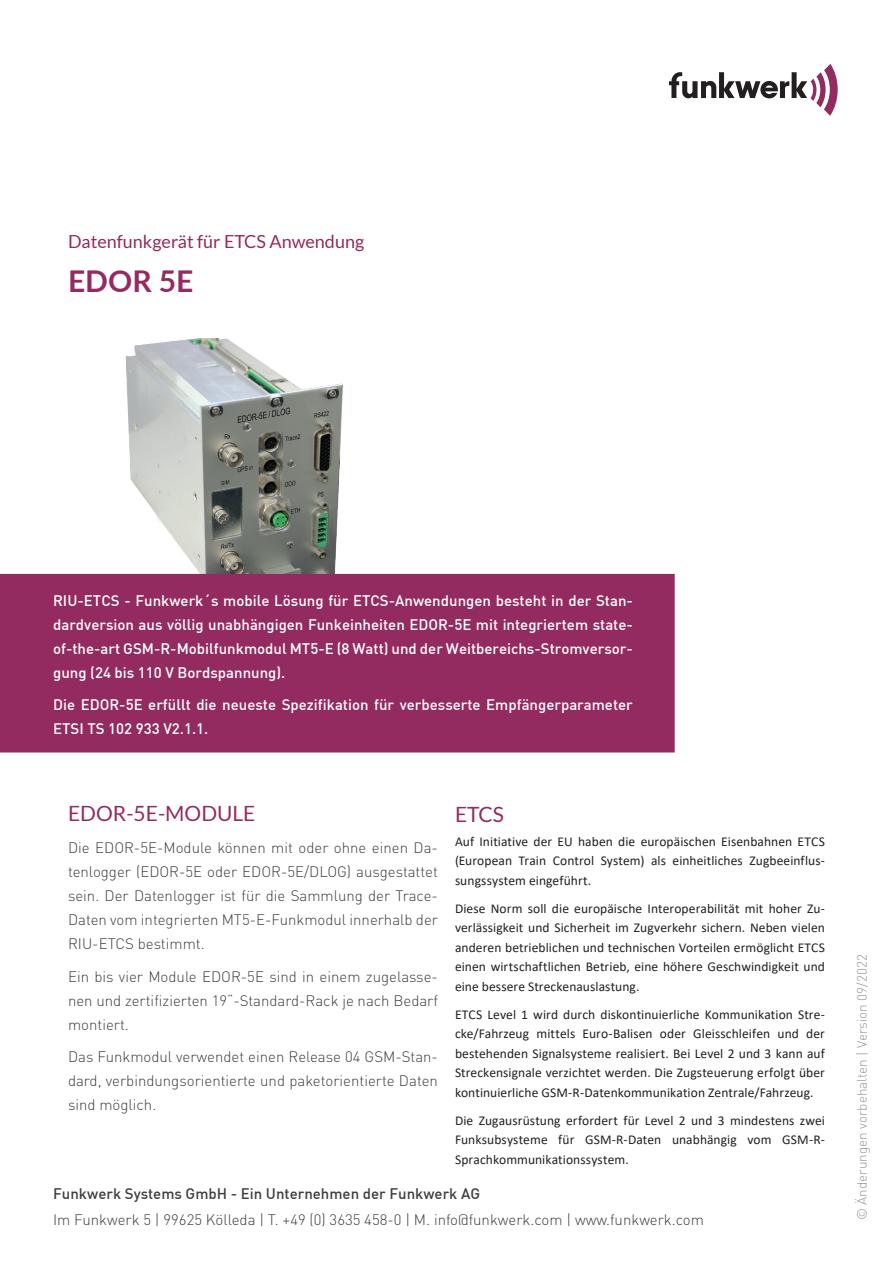
<style>
.page{position:relative;width:893px;height:1263px;background:#fff}
.page>*{position:absolute;margin:0;border:0;box-sizing:border-box;transform-origin:0 0}
.t1{font:700 30px "Lato";color:#932b60}
.t2{font:21px "Lato";color:#932b60}
.t3{font:18px "Lato";color:#932b60}
.t4{font:300 15px/24px "DIN";color:#3e3e3f;text-align:justify}
.t5{font:500 15px/24px "DIN";color:#fff;text-align:justify}
.t6{font:500 15px "DIN";color:#3e3e3f}
.t7{font:13.5px/19.5px "Calibri";letter-spacing:.005em;color:#231f20;text-align:justify}
.t8{font:300 13.5px "DIN";color:#939598}
</style>
<div class="page">
<svg style="left:669px;top:64px;width:169px;height:52px"></svg>
<img style="left:118px;top:338px;width:235px;height:236px">
<div style="left:0;top:574px;width:675px;height:178px;background:#932b60"></div>
<h3 class="t3" style="left:68px;top:232px;width:298px">Datenfunkgerät für ETCS Anwendung</h3>
<h1 class="t1" style="left:68px;top:259px;width:127px">EDOR 5E</h1>
<p class="t5" style="left:53px;top:588px;width:581px">RIU-ETCS - Funkwerk´s mobile Lösung für ETCS-Anwendungen besteht in der Stan&shy;dardversion aus völlig unabhängigen Funkeinheiten EDOR-5E mit integriertem state&shy;of-the-art GSM-R-Mobilfunkmodul MT5-E (8 Watt) und der Weitbereichs-Stromversor&shy;gung (24 bis 110 V Bordspannung).</p>
<p class="t5" style="left:53px;top:692px;width:581px">Die EDOR-5E erfüllt die neueste Spezifikation für verbesserte Empfängerparameter<br>ETSI TS 102 933 V2.1.1.</p>
<h2 class="t2" style="left:68px;top:801px;width:189px">EDOR-5E-MODULE</h2>
<p class="t4" style="left:68px;top:835px;width:371px">Die EDOR-5E-Module können mit oder ohne einen Da&shy;tenlogger (EDOR-5E oder EDOR-5E/DLOG) ausgestattet sein. Der Datenlogger ist für die Sammlung der Trace-Daten vom integrierten MT5-E-Funkmodul innerhalb der RIU-ETCS bestimmt.</p>
<p class="t4" style="left:68px;top:964px;width:371px">Ein bis vier Module EDOR-5E sind in einem zugelasse&shy;nen und zertifizierten 19“-Standard-Rack je nach Bedarf montiert.</p>
<p class="t4" style="left:68px;top:1044px;width:371px">Das Funkmodul verwendet einen Release 04 GSM-Stan&shy;dard, verbindungsorientierte und paketorientierte Daten sind möglich.</p>
<h2 class="t2" style="left:455px;top:802px;width:51px">ETCS</h2>
<p class="t7" style="left:455px;top:831px;width:371px">Auf Initiative der EU haben die europäischen Eisenbahnen ETCS (European Train Control System) als einheitliches Zugbeeinflus&shy;sungssystem eingeführt.</p>
<p class="t7" style="left:455px;top:898px;width:371px">Diese Norm soll die europäische Interoperabilität mit hoher Zu&shy;verlässigkeit und Sicherheit im Zugverkehr sichern. Neben vielen anderen betrieblichen und technischen Vorteilen ermöglicht ETCS einen wirtschaftlichen Betrieb, eine höhere Geschwindigkeit und eine bessere Streckenauslastung.</p>
<p class="t7" style="left:455px;top:1004px;width:371px">ETCS Level 1 wird durch diskontinuierliche Kommunikation Stre&shy;cke/Fahrzeug mittels Euro-Balisen oder Gleisschleifen und der bestehenden Signalsysteme realisiert. Bei Level 2 und 3 kann auf Streckensignale verzichtet werden. Die Zugsteuerung erfolgt über kontinuierliche GSM-R-Datenkommunikation Zentrale/Fahrzeug.</p>
<p class="t7" style="left:455px;top:1110px;width:371px">Die Zugausrüstung erfordert für Level 2 und 3 mindestens zwei Funksubsysteme für GSM-R-Daten unabhängig vom GSM-R-Sprachkommunikationssystem.</p>
<p class="t6" style="left:53px;top:1183px;width:428px">Funkwerk Systems GmbH - Ein Unternehmen der Funkwerk AG</p>
<p class="t4" style="left:53px;top:1207px;width:652px">Im Funkwerk 5 | 99625 Kölleda | T. +49 (0) 3635 458-0 | M. info@funkwerk.com | www.funkwerk.com</p>
<p class="t8" style="left:854px;top:1220px;width:268px;rotate:-90deg">© Änderungen vorbehalten | Version 09/2022</p>
</div>
